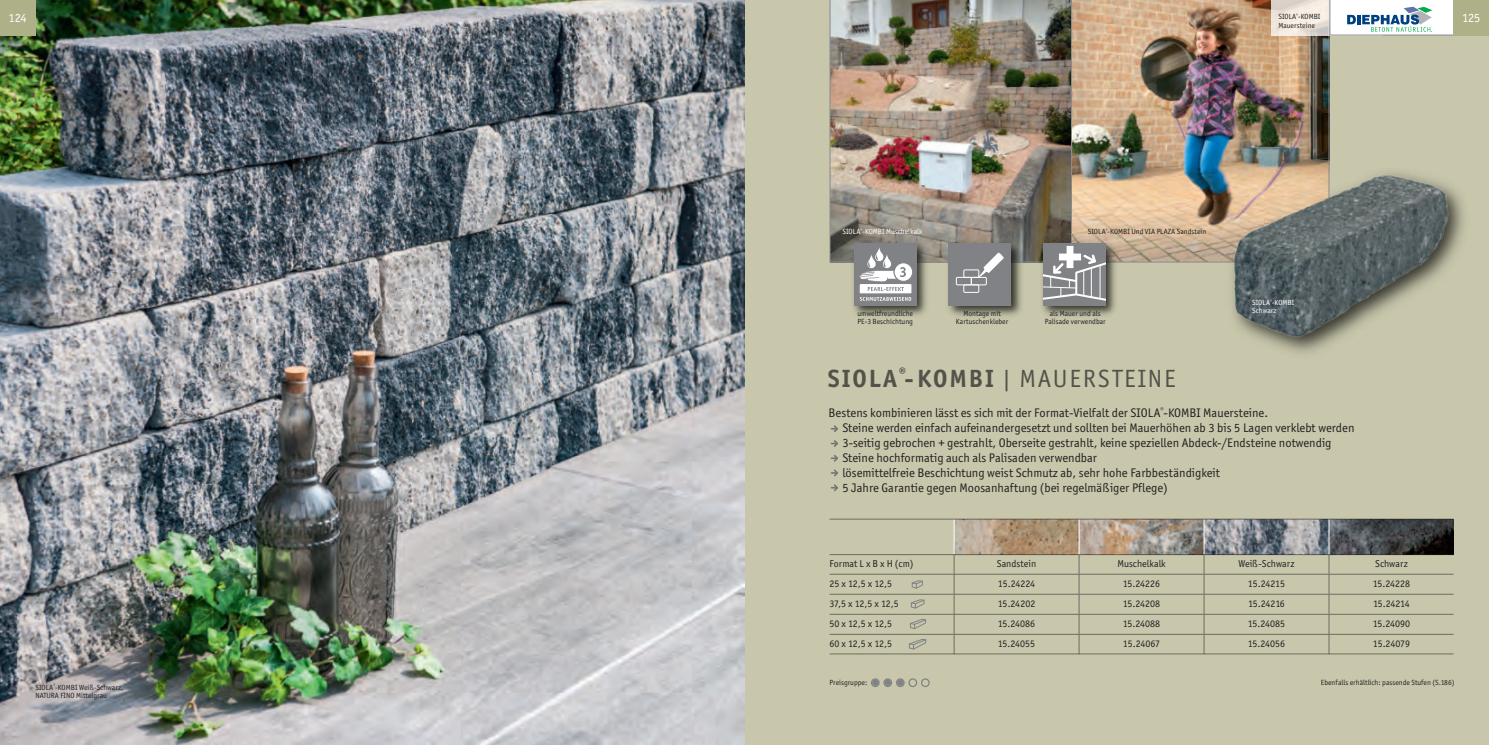
<style>
.page{position:relative;width:1489px;height:745px;background:#fff}
.page>*{position:absolute;margin:0;border:0;box-sizing:border-box;transform-origin:0 0}
.t1{font:25px "Officina Sans ITC Std";letter-spacing:.075em;color:rgb(35 31 32/.7)}
.t2{font:12.5px/15px "Officina Sans ITC Std";color:#231f20}
.t3{font:12.5px "Officina Sans ITC Std";letter-spacing:-.02em;color:#fff}
.t4{font:10px "Officina Sans ITC Std";color:#231f20}
.t5{font:7.5px/7.8px "Officina Sans ITC Std";color:#231f20}
.t6{font:7.5px/8.2px "Officina Sans ITC Std";color:#fff}
.s1{font-weight:700}
</style>
<div class="page">
<div style="left:691px;top:0;width:797px;height:744px;background:#c8c7ac"></div>
<img style="left:0;top:0;width:744px;height:744px">
<div style="left:0;top:0;width:35px;height:35px;background:#aeb187"></div>
<img style="left:1071px;top:0;width:258px;height:226px">
<img style="left:829px;top:0;width:242px;height:262px">
<svg style="left:831px;top:425px;width:7px;height:7px"></svg>
<svg style="left:831px;top:440px;width:7px;height:7px"></svg>
<svg style="left:831px;top:455px;width:7px;height:6px"></svg>
<svg style="left:831px;top:469px;width:7px;height:7px"></svg>
<svg style="left:831px;top:484px;width:7px;height:7px"></svg>
<img style="left:837px;top:226px;width:95px;height:90px">
<div style="left:854px;top:243px;width:62px;height:62px;background:#808285"></div>
<div style="left:859px;top:284px;width:52px;height:9px;border:1px solid #fff"></div>
<svg style="left:859px;top:247px;width:54px;height:44px"></svg>
<svg style="left:860px;top:297px;width:51px;height:4px"></svg>
<img style="left:932px;top:226px;width:94px;height:90px">
<div style="left:948px;top:243px;width:63px;height:62px;background:#808285"></div>
<svg style="left:955px;top:252px;width:48px;height:41px"></svg>
<div style="left:1271px;top:0;width:111px;height:35px;background:#fff;opacity:.77"></div>
<svg style="left:1329px;top:0;width:159px;height:35px;background:#cdd7d2"></svg>
<svg style="left:871px;top:678px;width:58px;height:8px"></svg>
<img style="left:1119px;top:101px;width:211px;height:162px">
<img style="left:1226px;top:167px;width:239px;height:186px">
<hr style="left:953px;top:554px;width:1px;height:99px;background:#a5a38e">
<hr style="left:1078px;top:554px;width:1px;height:99px;background:#a2a08c">
<hr style="left:1203px;top:554px;width:1px;height:99px;background:#9f9e89">
<hr style="left:1328px;top:554px;width:1px;height:99px;background:#9c9a86">
<hr style="left:829px;top:573px;width:124px;height:1px;background:#aead96">
<hr style="left:954px;top:573px;width:124px;height:1px;background:#aead96">
<hr style="left:1079px;top:573px;width:124px;height:1px;background:#aead96">
<hr style="left:1204px;top:573px;width:124px;height:1px;background:#aead96">
<hr style="left:1329px;top:573px;width:124px;height:1px;background:#aead96">
<hr style="left:829px;top:593px;width:124px;height:1px;background:#b2b099">
<hr style="left:954px;top:593px;width:124px;height:1px;background:#b2b099">
<hr style="left:1079px;top:593px;width:124px;height:1px;background:#b2b099">
<hr style="left:1204px;top:593px;width:124px;height:1px;background:#b2b099">
<hr style="left:1329px;top:593px;width:124px;height:1px;background:#b2b099">
<hr style="left:829px;top:613px;width:124px;height:1px;background:#b5b49c">
<hr style="left:954px;top:613px;width:124px;height:1px;background:#b5b49c">
<hr style="left:1079px;top:613px;width:124px;height:1px;background:#b5b49c">
<hr style="left:1204px;top:613px;width:124px;height:1px;background:#b5b49c">
<hr style="left:1329px;top:613px;width:124px;height:1px;background:#b5b49c">
<hr style="left:829px;top:633px;width:124px;height:1px;background:#bab9a0">
<hr style="left:954px;top:633px;width:124px;height:1px;background:#bab9a0">
<hr style="left:1079px;top:633px;width:124px;height:1px;background:#bab9a0">
<hr style="left:1204px;top:633px;width:124px;height:1px;background:#bab9a0">
<hr style="left:1329px;top:633px;width:124px;height:1px;background:#bab9a0">
<svg style="left:910px;top:619px;width:16px;height:9px"></svg>
<img style="left:954px;top:519px;width:499px;height:35px">
<hr style="left:953px;top:519px;width:1px;height:35px;background:#fff">
<hr style="left:1078px;top:519px;width:1px;height:35px;background:#fff">
<hr style="left:1203px;top:519px;width:1px;height:35px;background:#fff">
<hr style="left:1328px;top:519px;width:1px;height:35px;background:#fff">
<hr style="left:829px;top:554px;width:624px;height:1px;background:#231f20;opacity:.55">
<hr style="left:829px;top:653px;width:624px;height:1px;background:#969481">
<hr style="left:829px;top:518px;width:624px;height:1px;background:#a7a590">
<svg style="left:909px;top:639px;width:17px;height:10px"></svg>
<svg style="left:911px;top:580px;width:11px;height:8px"></svg>
<svg style="left:910px;top:599px;width:14px;height:9px"></svg>
<img style="left:1026px;top:226px;width:107px;height:90px">
<div style="left:1043px;top:243px;width:62px;height:62px;background:#808285"></div>
<div style="left:1066px;top:246px;width:7px;height:22px;background:#fff"></div>
<svg style="left:1043px;top:252px;width:62px;height:49px"></svg>
<hr style="left:1099px;top:265px;width:1px;height:33px;background:#fff">
<p class="t3" style="left:9px;top:11px;width:20px">124</p>
<p class="t5" style="left:35px;top:682px;width:89px;line-height:8.2px">SIOLA<sup>®</sup>-KOMBI Weiß-Schwarz,<br>NATURA FINO Mittelgrau</p>
<p class="t5" style="left:1278px;top:12px;width:44px;line-height:8.8px">SIOLA<sup>®</sup>-KOMBI<br>Mauersteine</p>
<p class="t3" style="left:1461px;top:11px;width:20px">125</p>
<p class="t6" style="left:842px;top:227px;width:81px">SIOLA<sup>®</sup>-KOMBI Muschelkalk</p>
<p class="t5" style="left:857px;top:310px;width:57px">umweltfreundliche<br>PE-3 Beschichtung</p>
<p class="t5" style="left:955px;top:310px;width:54px;text-align:center">Montage mit<br>Kartuschenkleber</p>
<p class="t5" style="left:1087px;top:227px;width:120px">SIOLA<sup>®</sup>-KOMBI Und VIA PLAZA Sandstein</p>
<p class="t5" style="left:1044px;top:310px;width:63px;text-align:center">als Mauer und als<br>Palisade verwendbar</p>
<h1 class="t1" style="left:827px;top:365px;width:349px"><span class="s1">SIOLA</span><sup>®</sup><span class="s1">-KOMBI</span> | MAUERSTEINE</h1>
<p class="t6" style="left:1251px;top:298px;width:44px">SIOLA<sup>®</sup>-KOMBI<br>Schwarz</p>
<p class="t2" style="left:842px;top:405px;width:513px;text-indent:-14px">Bestens kombinieren lässt es sich mit der Format-Vielfalt der SIOLA<sup>®</sup>-KOMBI Mauersteine.<br>Steine werden einfach aufeinandergesetzt und sollten bei Mauerhöhen ab 3 bis 5 Lagen verklebt werden 3-seitig gebrochen + gestrahlt, Oberseite gestrahlt, keine speziellen Abdeck-/Endsteine notwendig Steine hochformatig auch als Palisaden verwendbar<br>lösemittelfreie Beschichtung weist Schmutz ab, sehr hohe Farbbeständigkeit<br>5 Jahre Garantie gegen Moosanhaftung (bei regelmäßiger Pflege)</p>
<p class="t4" style="left:829px;top:557px;width:86px">Format L x B x H (cm)</p>
<p class="t4" style="left:996px;top:557px;width:41px">Sandstein</p>
<p class="t4" style="left:1117px;top:557px;width:50px">Muschelkalk</p>
<p class="t4" style="left:1238px;top:557px;width:58px">Weiß-Schwarz</p>
<p class="t4" style="left:1374px;top:557px;width:34px">Schwarz</p>
<p class="t4" style="left:829px;top:578px;width:64px">25 x 12,5 x 12,5</p>
<p class="t4" style="left:997px;top:578px;width:39px">15.24224</p>
<p class="t4" style="left:1122px;top:578px;width:39px">15.24226</p>
<p class="t4" style="left:1247px;top:578px;width:39px">15.24215</p>
<p class="t4" style="left:1372px;top:578px;width:39px">15.24228</p>
<p class="t4" style="left:829px;top:598px;width:71px">37,5 x 12,5 x 12,5</p>
<p class="t4" style="left:997px;top:598px;width:39px">15.24202</p>
<p class="t4" style="left:1122px;top:598px;width:39px">15.24208</p>
<p class="t4" style="left:1247px;top:598px;width:38px">15.24216</p>
<p class="t4" style="left:1372px;top:598px;width:38px">15.24214</p>
<p class="t4" style="left:829px;top:618px;width:64px">50 x 12,5 x 12,5</p>
<p class="t4" style="left:997px;top:618px;width:39px">15.24086</p>
<p class="t4" style="left:1122px;top:618px;width:39px">15.24088</p>
<p class="t4" style="left:1247px;top:618px;width:39px">15.24085</p>
<p class="t4" style="left:1372px;top:618px;width:39px">15.24090</p>
<p class="t4" style="left:829px;top:638px;width:64px">60 x 12,5 x 12,5</p>
<p class="t4" style="left:997px;top:638px;width:39px">15.24055</p>
<p class="t4" style="left:1122px;top:638px;width:39px">15.24067</p>
<p class="t4" style="left:1247px;top:638px;width:39px">15.24056</p>
<p class="t4" style="left:1372px;top:638px;width:39px">15.24079</p>
<p class="t5" style="left:829px;top:678px;width:39px">Preisgruppe:</p>
<p class="t5" style="left:1320px;top:678px;width:135px">Ebenfalls erhältlich: passende Stufen (S.186)</p>
</div>
